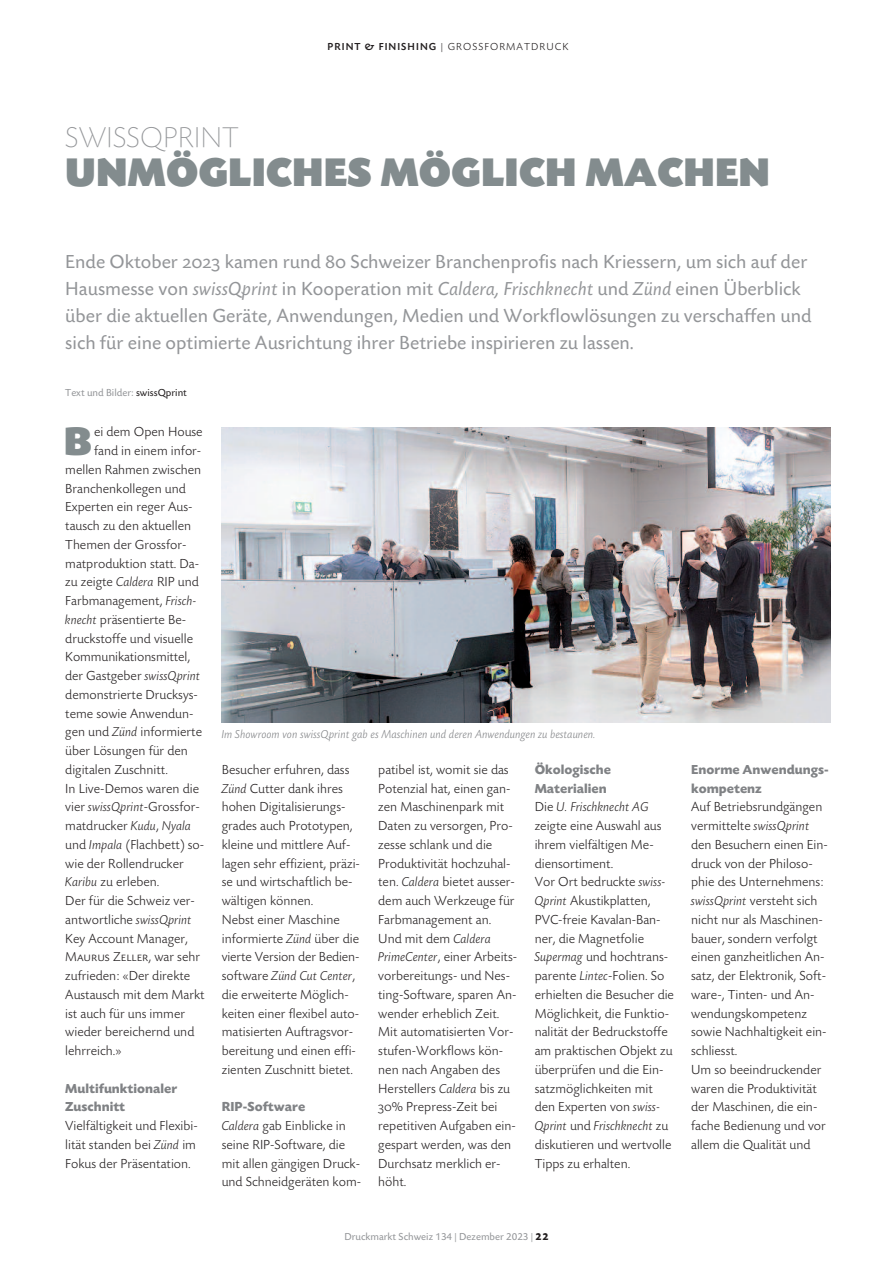
<style>
.page{position:relative;width:893px;height:1263px;background:#fff}
.page>*{position:absolute;margin:0;border:0;box-sizing:border-box;transform-origin:0 0}
.t1{font:42px "Today SB Ultra";color:#838c8e}
.t2{font:300 expanded 30px "Today SB";color:#939598}
.t3{font:19.5px/27px "Today SB";color:#939598}
.t4{font:300 13.5px/18.8px "Today SB";color:#231f20}
.t5{font:700 13.5px/18.8px "Today SB";color:#808285}
.t6{font:13.5px "Today SB Caps Lig";color:#231f20}
.t7{font:italic 300 12px "Today SB";color:#808285}
.t8{font:10.5px "Today SB";color:#939598}
.t9{font:300 10.5px "Today SB";letter-spacing:.1em;color:#231f20}
.s1{font-weight:500}
.s2{font-family:"Today SB Caps"}
.s3{font-style:italic}
.s4{color:#231f20}
.s5{font-family:"Today SB";font-weight:300}
.s6{font-weight:700;color:#808285}
.s7{font-family:"Today SB Caps Lig";font-weight:400}
.s8{font-weight:700;color:#231f20}
</style>
<div class="page">
<img style="left:222px;top:427px;width:609px;height:296px">
<p class="t9" style="left:327px;top:42px;width:243px"><span class="s1">PRINT &amp; FINISHING</span> | GROSSFORMATDRUCK</p>
<h2 class="t2" style="left:65px;top:120px;width:175px">SWISSQPRINT</h2>
<h1 class="t1" style="left:65px;top:147px;width:706px">UNMÖGLICHES MÖGLICH MACHEN</h1>
<p class="t3" style="left:65px;top:250px;width:748px">Ende Oktober <span class="s2">2023</span> kamen rund <span class="s2">80</span> Schweizer Branchenprofis nach Kriessern, um sich auf der Hausmesse von <span class="s3">swissQprint</span> in Kooperation mit <span class="s3">Caldera, Frischknecht</span> und <span class="s3">Zünd</span> einen Überblick über die aktuellen Geräte, Anwendungen, Medien und Workflowlösungen zu verschaffen und sich für eine optimierte Ausrichtung ihrer Betriebe inspirieren zu lassen.</p>
<p class="t8" style="left:65px;top:388px;width:123px">Text und Bilder: <span class="s4">swissQprint</span></p>
<p class="t4" style="left:94px;top:424px;width:110px">ei dem Open House</p>
<p class="t4" style="left:94px;top:443px;width:109px">fand in einem infor-</p>
<p class="t4" style="left:65px;top:461px;width:137px">mellen Rahmen zwischen</p>
<p class="t4" style="left:65px;top:480px;width:122px">Branchenkollegen und</p>
<p class="t4" style="left:65px;top:499px;width:129px">Experten ein reger Aus-</p>
<p class="t4" style="left:65px;top:518px;width:127px">tausch zu den aktuellen</p>
<p class="t4" style="left:65px;top:536px;width:123px">Themen der Grossfor-</p>
<p class="t4" style="left:65px;top:555px;width:135px">matproduktion statt. Da-</p>
<p class="t4" style="left:65px;top:574px;width:135px">zu zeigte <span class="s3">Caldera</span> RIP und</p>
<p class="t4" style="left:65px;top:593px;width:133px">Farbmanagement, <span class="s3">Frisch-</span></p>
<p class="t4" style="left:65px;top:611px;width:122px"><span class="s3">knecht</span> präsentierte Be-</p>
<p class="t4" style="left:65px;top:630px;width:129px">druckstoffe und visuelle</p>
<p class="t4" style="left:65px;top:649px;width:126px">Kommunikationsmittel,</p>
<p class="t4" style="left:65px;top:668px;width:137px">der Gastgeber <span class="s3">swissQprint</span></p>
<p class="t4" style="left:65px;top:686px;width:134px">demonstrierte Drucksys-</p>
<p class="t4" style="left:65px;top:705px;width:130px">teme sowie Anwendun-</p>
<p class="t4" style="left:65px;top:724px;width:138px">gen und <span class="s3">Zünd</span> informierte</p>
<p class="t4" style="left:65px;top:743px;width:124px">über Lösungen für den</p>
<p class="t4" style="left:65px;top:761px;width:104px">digitalen Zuschnitt.</p>
<p class="t4" style="left:65px;top:780px;width:135px">In Live-Demos waren die</p>
<p class="t4" style="left:65px;top:799px;width:136px">vier <span class="s3">swissQprint</span>-Grossfor-</p>
<p class="t4" style="left:65px;top:818px;width:128px">matdrucker <span class="s3">Kudu</span>, <span class="s3">Nyala</span></p>
<p class="t4" style="left:65px;top:836px;width:140px">und <span class="s3">Impala</span> (Flachbett) so-</p>
<p class="t4" style="left:65px;top:855px;width:120px">wie der Rollendrucker</p>
<p class="t4" style="left:65px;top:874px;width:96px"><span class="s3">Karibu</span> zu erleben.</p>
<p class="t4" style="left:65px;top:893px;width:131px">Der für die Schweiz ver-</p>
<p class="t4" style="left:65px;top:911px;width:128px">antwortliche <span class="s3">swissQprint</span></p>
<p class="t4" style="left:65px;top:930px;width:124px">Key Account Manager,</p>
<p class="t6" style="left:65px;top:949px;width:136px">Maurus Zeller<span class="s5">, war sehr</span></p>
<p class="t4" style="left:65px;top:968px;width:141px">zufrieden: «Der direkte<br>Austausch mit dem Markt ist auch für uns immer wieder bereichernd und lehrreich.»</p>
<p class="t5" style="left:65px;top:1080px;width:113px">Multifunktionaler<br>Zuschnitt</p>
<p class="t4" style="left:65px;top:1118px;width:134px">Vielfältigkeit und Flexibi&shy;lität standen bei <span class="s3">Zünd</span> im<br>Fokus der Präsentation.</p>
<h1 class="t1" style="left:64px;top:416px;width:30px">B</h1>
<p class="t7" style="left:222px;top:727px;width:376px">Im Showroom von swissQprint gab es Maschinen und deren Anwendungen zu bestaunen.</p>
<p class="t4" style="left:222px;top:761px;width:140px">Besucher erfuhren, dass<br><span class="s3">Zünd</span> Cutter dank ihres hohen Digitalisierungs&shy;grades auch Prototypen, kleine und mittlere Auf&shy;lagen sehr effizient, präzi&shy;se und wirtschaftlich be&shy;wältigen können.<br>Nebst einer Maschine informierte <span class="s3">Zünd</span> über die vierte Version der Bedien&shy;software <span class="s3">Zünd Cut Center</span>, die erweiterte Möglich&shy;keiten einer flexibel auto&shy;matisierten Auftragsvor&shy;bereitung und einen effi&shy;zienten Zuschnitt bietet.</p>
<p class="t4" style="left:222px;top:1099px;width:141px"><span class="s6">RIP-Software<br></span><span class="s3">Caldera</span> gab Einblicke in seine RIP-Software, die mit allen gängigen Druck&shy;und Schneidgeräten kom-</p>
<p class="t4" style="left:378px;top:761px;width:140px">patibel ist, womit sie das<br>Potenzial hat, einen gan&shy;zen Maschinenpark mit<br>Daten zu versorgen, Pro&shy;zesse schlank und die<br>Produktivität hochzuhal&shy;ten. <span class="s3">Caldera</span> bietet ausser&shy;dem auch Werkzeuge für<br>Farbmanagement an.<br>Und mit dem <span class="s3">Caldera<br>PrimeCenter</span>, einer Arbeits&shy;vorbereitungs- und Nes&shy;ting-Software, sparen An&shy;wender erheblich Zeit.<br>Mit automatisierten Vor&shy;stufen-Workflows kön&shy;nen nach Angaben des<br>Herstellers <span class="s3">Caldera</span> bis zu<br><span class="s7">30</span>% Prepress-Zeit bei repetitiven Aufgaben ein&shy;gespart werden, was den<br>Durchsatz merklich er&shy;höht.</p>
<p class="t4" style="left:535px;top:761px;width:141px"><span class="s6">Ökologische<br>Materialien<br></span>Die <span class="s3">U. Frischknecht AG </span>zeigte eine Auswahl aus ihrem vielfältigen Me&shy;diensortiment.<br>Vor Ort bedruckte <span class="s3">swiss-<br>Qprint</span> Akustikplatten,<br>PVC-freie Kavalan-Ban&shy;ner, die Magnetfolie<br><span class="s3">Supermag</span> und hochtrans&shy;parente <span class="s3">Lintec</span>-Folien. So erhielten die Besucher die<br>Möglichkeit, die Funktio&shy;nalität der Bedruckstoffe am praktischen Objekt zu überprüfen und die Ein&shy;satzmöglichkeiten mit den Experten von <span class="s3">swiss-<br>Qprint</span> und <span class="s3">Frischknecht</span> zu diskutieren und wertvolle<br>Tipps zu erhalten.</p>
<p class="t5" style="left:691px;top:761px;width:139px">Enorme Anwendungs&shy;kompetenz</p>
<p class="t4" style="left:691px;top:799px;width:138px">Auf Betriebsrundgängen vermittelte <span class="s3">swissQprint </span>den Besuchern einen Ein&shy;druck von der Philoso&shy;phie des Unternehmens: <span class="s3">swissQprint</span> versteht sich nicht nur als Maschinen&shy;bauer, sondern verfolgt einen ganzheitlichen An&shy;satz, der Elektronik, Soft&shy;ware-, Tinten- und An&shy;wendungskompetenz sowie Nachhaltigkeit ein&shy;schliesst.<br>Um so beeindruckender waren die Produktivität der Maschinen, die ein&shy;fache Bedienung und vor allem die Qualität und</p>
<p class="t8" style="left:344px;top:1233px;width:206px">Druckmarkt Schweiz 134 | Dezember 2023 | <span class="s8">22</span></p>
</div>
